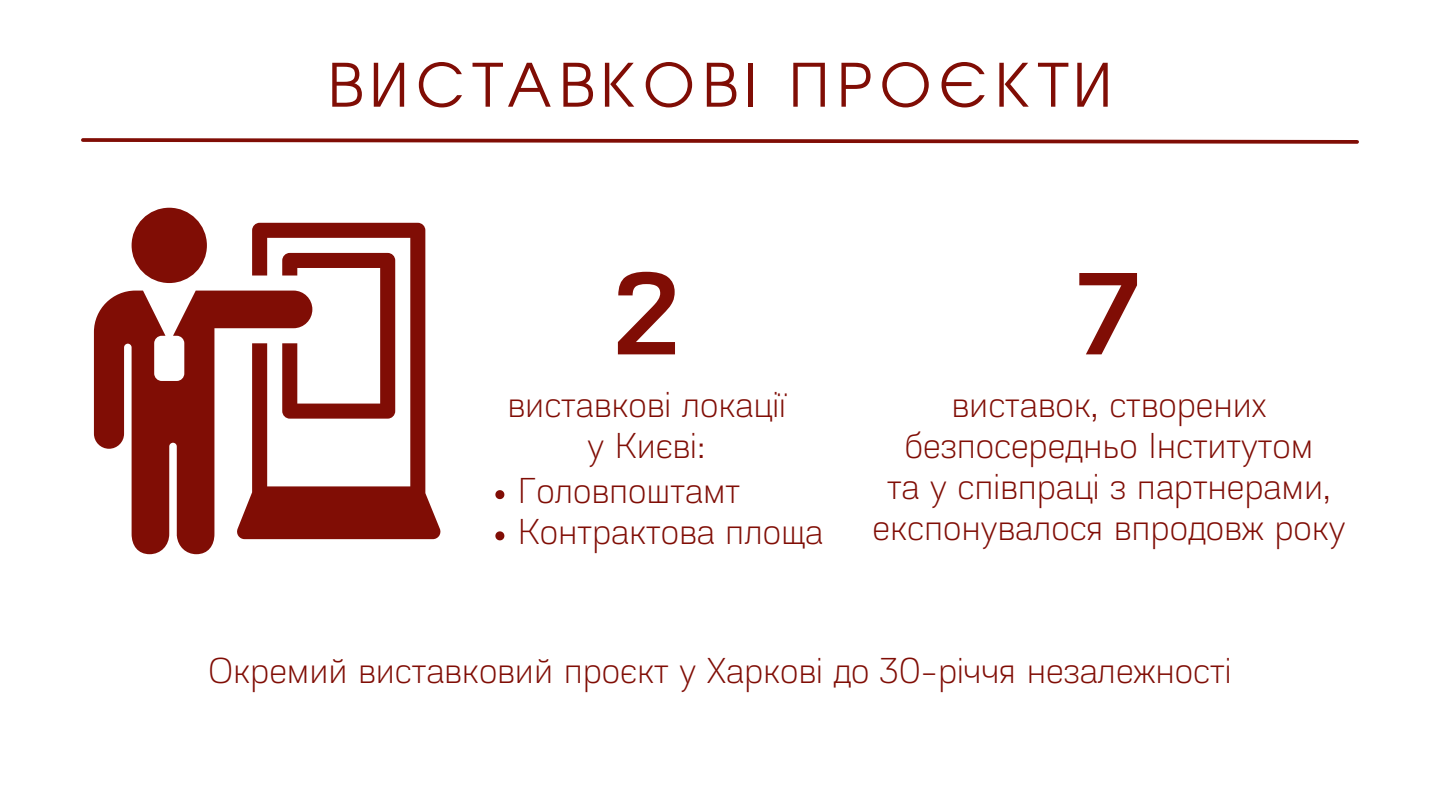
<style>
.page{position:relative;width:1440px;height:810px;background:#fff}
.page>*{position:absolute;margin:0;border:0;box-sizing:border-box;transform-origin:0 0}
.t1{font:700 123.3px "Akzentica 4 F Semi";color:#800d05}
.t2{font:59.5px "Te X Gyre Adventor";letter-spacing:.125em;color:#800d05}
.t3{font:38px/41.2px "Akzentica 4 F Light";color:#800d05;text-align:center}
</style>
<div class="page">
<svg style="left:81px;top:138px;width:1278px;height:6px"></svg>
<svg style="left:94px;top:208px;width:347px;height:346px"></svg>
<svg style="left:495px;top:490px;width:9px;height:9px"></svg>
<svg style="left:495px;top:531px;width:9px;height:9px"></svg>
<h2 class="t2" style="left:328px;top:38px;width:786px">ВИСТАВКОВІ ПРОЄКТИ</h2>
<h1 class="t1" style="left:614px;top:268px;width:68px">2</h1>
<h1 class="t1" style="left:1076px;top:268px;width:68px">7</h1>
<p class="t3" style="left:508px;top:387px;width:280px">виставкові локації у Києві:</p>
<p class="t3" style="left:872px;top:387px;width:475px">виставок, створених безпосередньо Інститутом<br>та у співпраці з партнерами, експонувалося впродовж року</p>
<p class="t3" style="left:518px;top:474px;width:307px;text-align:left">Головпоштамт<br>Контрактова площа</p>
<p class="t3" style="left:209px;top:654px;width:1024px">Окремий виставковий проєкт у Харкові до 30-річчя незалежності</p>
</div>
